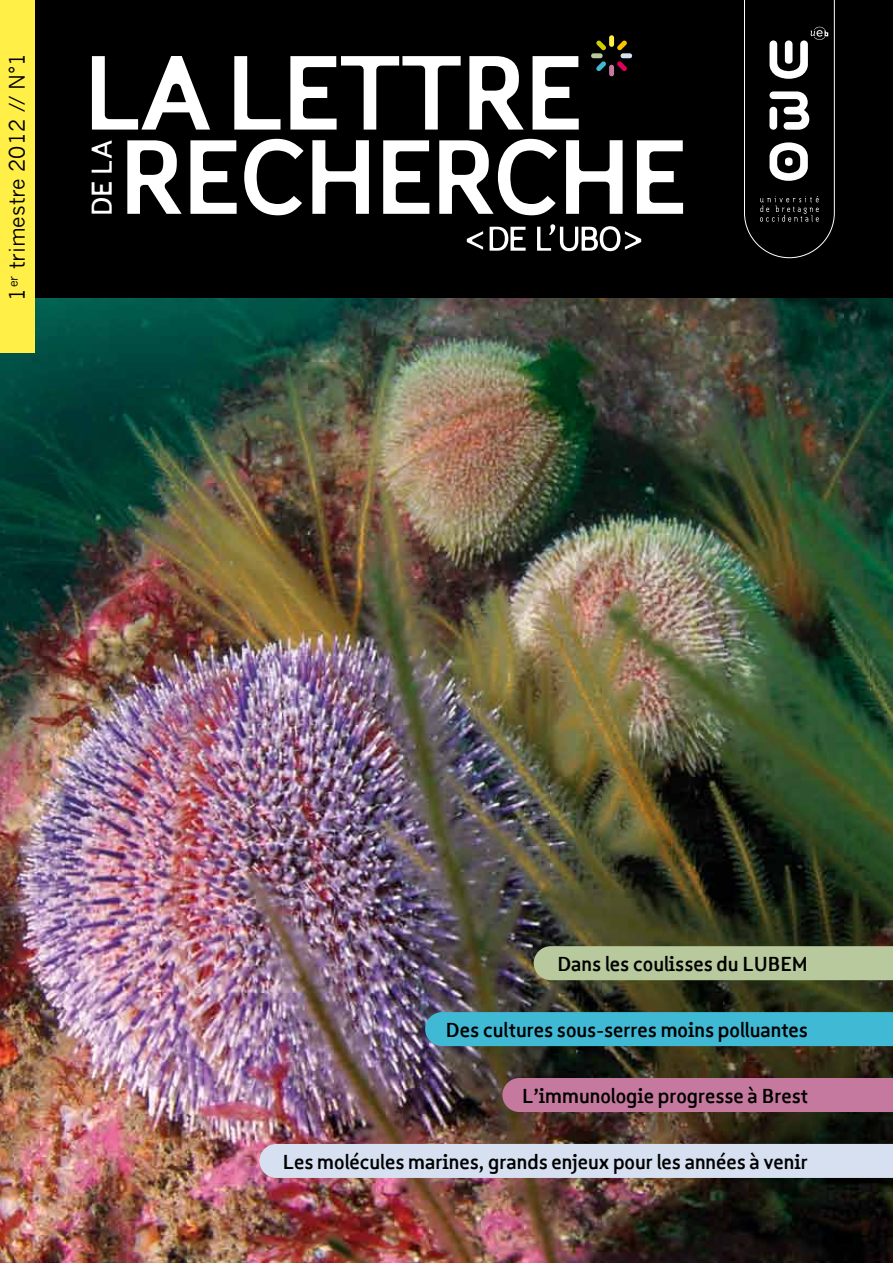
<style>
.page{position:relative;width:893px;height:1263px;background:#fff}
.page>*{position:absolute;margin:0;border:0;box-sizing:border-box;transform-origin:0 0}
.t1{font:700 109.95px/84.2px "Focus LF";letter-spacing:-.03em;color:#fff}
.t2{font:29.85px "Focus LF";color:#fff}
.t3{font:700 21px "Focus LF";color:#000}
.t4{font:21px "News Gothic";color:#000}
</style>
<div class="page">
<img style="left:0;top:298px;width:893px;height:965px">
<div style="left:0;top:0;width:893px;height:298px;background:#000"></div>
<svg style="left:467px;top:231px;width:16px;height:19px"></svg>
<svg style="left:490px;top:227px;width:36px;height:24px"></svg>
<svg style="left:537px;top:224px;width:104px;height:27px"></svg>
<svg style="left:617px;top:40px;width:10px;height:10px"></svg>
<svg style="left:596px;top:61px;width:10px;height:10px"></svg>
<div style="left:621px;top:53px;width:11px;height:5px;background:#d6e0f1;border-radius:2px"></div>
<div style="left:591px;top:53px;width:12px;height:5px;background:#b7c99d;border-radius:2px"></div>
<svg style="left:617px;top:61px;width:10px;height:10px"></svg>
<svg style="left:596px;top:40px;width:10px;height:10px"></svg>
<div style="left:609px;top:65px;width:5px;height:11px;background:#c6799e;border-radius:2px"></div>
<div style="left:609px;top:35px;width:5px;height:12px;background:#ffef47;border-radius:2px"></div>
<svg style="left:744px;top:0;width:91px;height:258px"></svg>
<div style="left:259px;top:1144px;width:634px;height:34px;background:#d6e0f1"></div>
<div style="left:534px;top:946px;width:359px;height:34px;background:#b7c99d"></div>
<div style="left:425px;top:1012px;width:468px;height:34px;background:#3fb9d4"></div>
<div style="left:502px;top:1078px;width:391px;height:34px;background:#c6799e"></div>
<div style="left:0;top:0;width:34px;height:353px;background:#ffef47"></div>
<p class="t4" style="left:5px;top:301px;width:250px;rotate:-90deg">1<sup>er</sup> trimestre 2012 // N°1</p>
<h1 class="t1" style="left:119px;top:48px;width:570px;text-indent:-35px">la lettre recherche</h1>
<h2 class="t2" style="left:83px;top:216px;width:78px;rotate:-90deg">de la</h2>
<p class="t3" style="left:557px;top:951px;width:252px">Dans les coulisses du LUBEM</p>
<p class="t3" style="left:446px;top:1017px;width:364px">Des cultures sous-serres moins polluantes</p>
<p class="t3" style="left:522px;top:1082px;width:287px">L’immunologie progresse à Brest</p>
<p class="t3" style="left:283px;top:1148px;width:527px">Les molécules marines, grands enjeux pour les années à venir</p>
</div>
